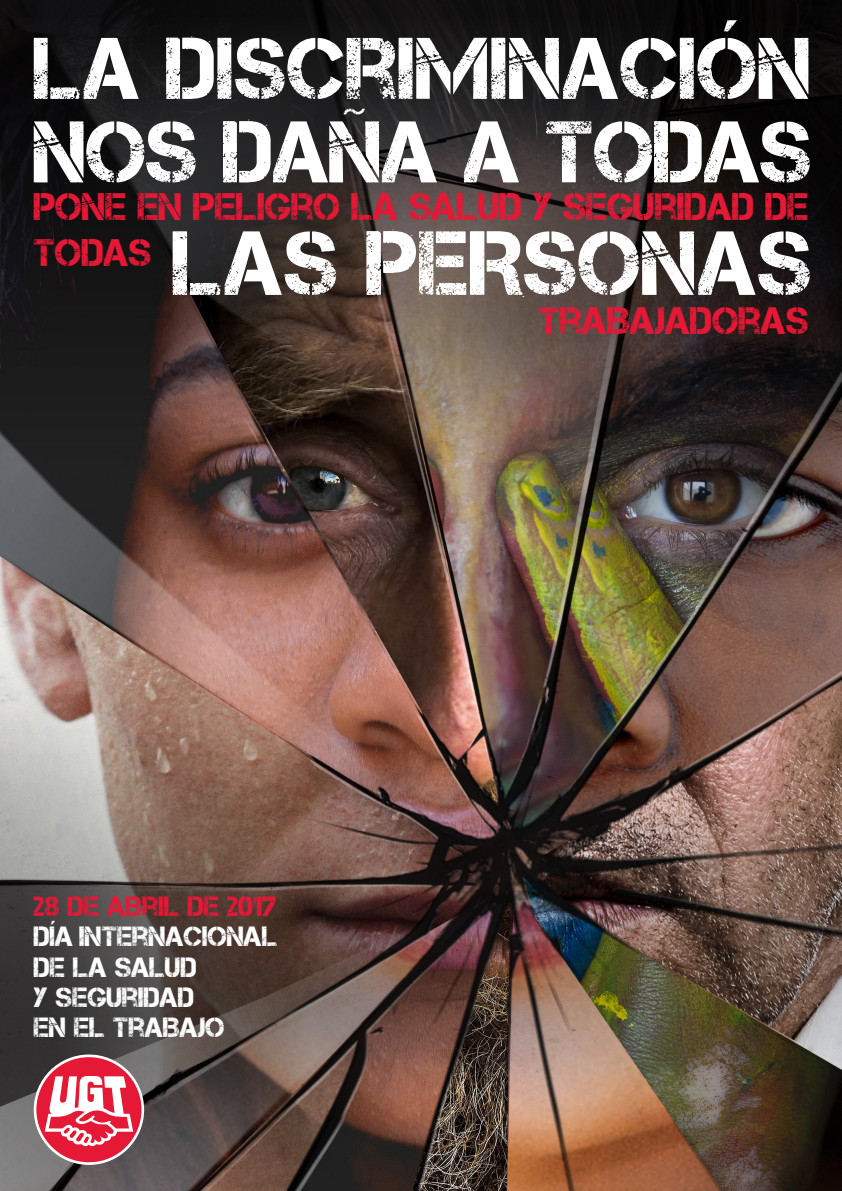
<style>
.page{position:relative;width:842px;height:1191px;background:#fff}
.page>*{position:absolute;margin:0;border:0;box-sizing:border-box;transform-origin:0 0}
.t1{font:90.7px "Captureit";letter-spacing:.01em;color:#fff}
.t2{font:87.1px/83.5px "Captureit";letter-spacing:.01em;color:#fff}
.t3{font:38.3px/46px "Captureit";color:#e51836}
.t4{font:38.2px "Captureit";color:#e51836}
.t5{font:27.8px/30.1px "Captureit";color:#fff}
.t6{font:27.8px "Captureit";color:#e51836}
</style>
<div class="page">
<img style="left:0;top:0;width:842px;height:1191px">
<div style="left:34px;top:1054px;width:110px;height:110px;border:7px solid #fff;border-radius:50%"></div>
<div style="left:40px;top:1060px;width:98px;height:98px;background:#e51836;border-radius:50%"></div>
<div style="left:36px;top:1057px;width:105px;height:105px;border:7px solid #e51836;border-radius:50%"></div>
<svg style="left:45px;top:1075px;width:88px;height:72px"></svg>
<p class="t2" style="left:34px;top:27px;width:779px">LA DISCRIMINACIÓN<br>NOS DAÑA A TODAS</p>
<p class="t3" style="left:34px;top:184px;width:776px">PONE EN PELIGRO LA SALUD Y SEGURIDAD DE<br>TODAS</p>
<p class="t1" style="left:173px;top:213px;width:641px">LAS PERSONAS</p>
<p class="t4" style="left:538px;top:299px;width:272px">TRABAJADORAS</p>
<p class="t6" style="left:34px;top:891px;width:245px">28 DE ABRIL DE 2017</p>
<p class="t5" style="left:34px;top:921px;width:245px">DÍA INTERNACIONAL</p>
<p class="t5" style="left:34px;top:951px;width:193px">DE LA SALUD<br>Y SEGURIDAD<br>EN EL TRABAJO</p>
</div>
